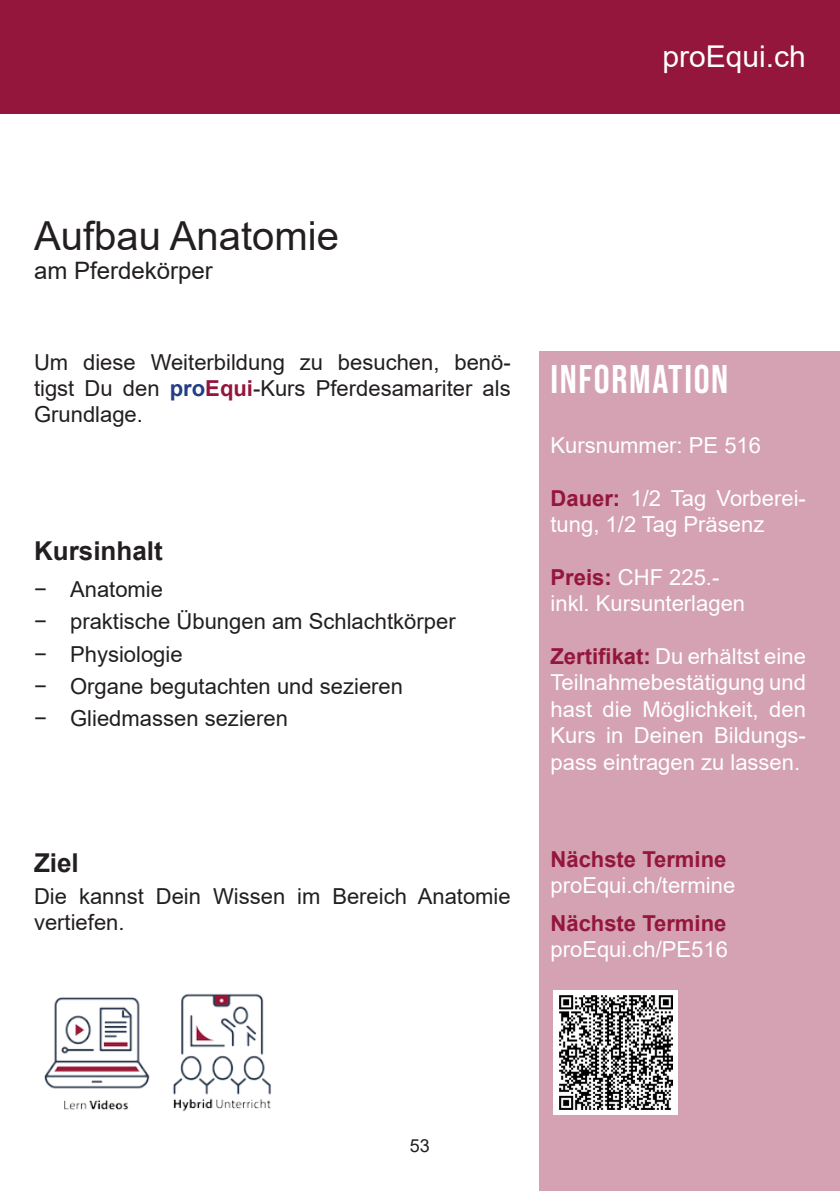
<style>
.page{position:relative;width:840px;height:1191px;background:#fff}
.page>*{position:absolute;margin:0;border:0;box-sizing:border-box;transform-origin:0 0}
.Absatzformat_3{font:40px "Arial";color:#231f20}
.t1{font:40px "Bebas Neue";letter-spacing:.04em;color:#fff}
.t2{font:30px "Arial";color:#fff}
.t3{font:700 26px "Arial";color:#231f20}
.t4{font:24px "Arial";color:#231f20}
.t5{font:22px/26.4px "Arial";color:#231f20;text-align:justify}
.t6{font:22px/26.4px "Arial";color:#fff}
.t7{font:700 22px "Arial";color:#94163d}
.t8{font:18px "Arial";color:#231f20}
.s1{font-weight:700;color:#253d82}
.s2{font-weight:700;color:#94163d}
</style>
<div class="page">
<div style="left:0;top:0;width:839px;height:113px;background:#94163d"></div>
<div style="left:539px;top:351px;width:300px;height:840px;background:#d4a2b2"></div>
<img style="left:44px;top:993px;width:227px;height:119px">
<div style="left:553px;top:990px;width:124px;height:125px;background:#fff"></div>
<img style="left:559px;top:995px;width:113px;height:114px">
<h2 class="t2" style="left:662px;top:36px;width:145px">proEqui.ch</h2>
<p class="Absatzformat_3" style="left:34px;top:209px;width:306px">Aufbau Anatomie</p>
<p class="t4" style="left:34px;top:254px;width:180px">am Pferdekörper</p>
<p class="t5" style="left:34px;top:348px;width:478px">Um diese Weiterbildung zu besuchen, benö&shy;tigst Du den <span class="s1">pro</span><span class="s2">Equi</span>-Kurs Pferdesamariter als Grundlage.</p>
<p class="t3" style="left:34px;top:532px;width:130px">Kursinhalt</p>
<p class="t5" style="left:34px;top:576px;width:130px">− Anatomie</p>
<p class="t5" style="left:34px;top:608px;width:423px">− praktische Übungen am Schlachtkörper</p>
<p class="t5" style="left:34px;top:640px;width:150px">− Physiologie</p>
<p class="t5" style="left:34px;top:672px;width:370px">− Organe begutachten und sezieren</p>
<p class="t5" style="left:34px;top:704px;width:255px">− Gliedmassen sezieren</p>
<p class="t3" style="left:34px;top:844px;width:46px">Ziel</p>
<p class="t5" style="left:34px;top:882px;width:478px">Die kannst Dein Wissen im Bereich Anatomie vertiefen.</p>
<h1 class="t1" style="left:550px;top:356px;width:179px">INFORMATION</h1>
<p class="t6" style="left:550px;top:431px;width:212px">Kursnummer: PE 516</p>
<p class="t6" style="left:550px;top:484px;width:257px"><span class="s2">Dauer:</span> 1/2 Tag Vorberei&shy;tung, 1/2 Tag Präsenz</p>
<p class="t6" style="left:550px;top:563px;width:170px"><span class="s2">Preis:</span> CHF 225.-</p>
<p class="t6" style="left:550px;top:590px;width:196px">inkl. Kursunterlagen</p>
<p class="t6" style="left:550px;top:643px;width:257px;text-align:justify"><span class="s2">Zertifikat:</span> Du erhältst eine Teilnahmebestätigung und hast die Möglichkeit, den Kurs in Deinen Bildungs&shy;pass eintragen zu lassen.</p>
<p class="t7" style="left:550px;top:843px;width:177px">Nächste Termine</p>
<p class="t6" style="left:550px;top:872px;width:186px">proEqui.ch/termine</p>
<p class="t7" style="left:550px;top:907px;width:177px">Nächste Termine</p>
<p class="t6" style="left:550px;top:936px;width:179px">proEqui.ch/PE516</p>
<p class="t8" style="left:410px;top:1133px;width:22px">53</p>
</div>
